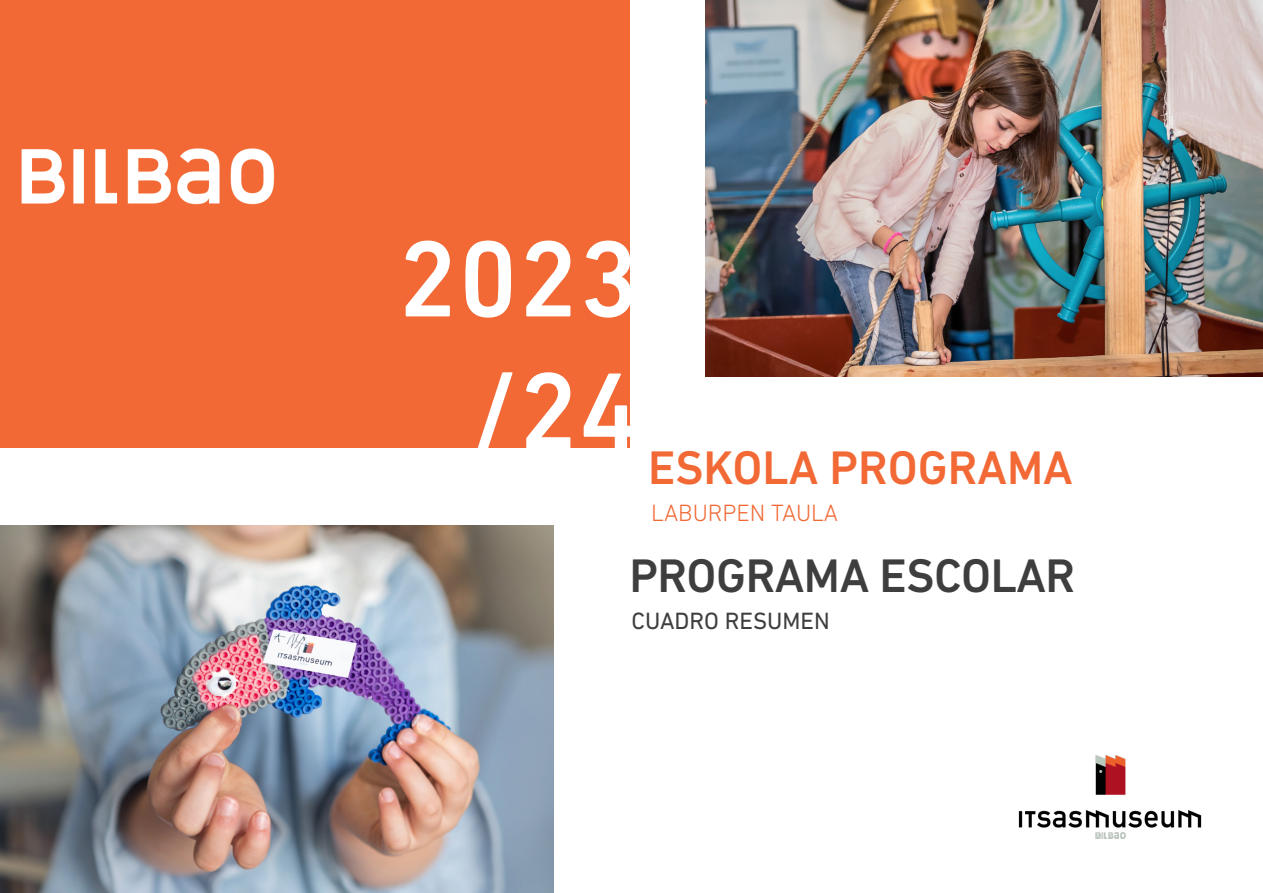
<style>
.page{position:relative;width:1263px;height:893px;background:#fff}
.page>*{position:absolute;margin:0;border:0;box-sizing:border-box;transform-origin:0 0}
.t1{font:500 109.8px/131.7px "DIN Next LT Pro";color:#fff;text-align:right}
.t2{font:500 47.85px "DIN Next LT Pro";letter-spacing:-.01em;color:#3e3e3f}
.t3{font:500 47.85px "DIN Next LT Pro";color:#f26935}
.t4{font:300 24px "DIN Next LT Pro";color:#f26935}
.t5{font:24px "DIN Next LT Pro";color:#3e3e3f}
</style>
<div class="page">
<img style="left:1018px;top:755px;width:184px;height:83px">
<div style="left:0;top:0;width:629px;height:447px;background:#f26935"></div>
<img style="left:0;top:525px;width:553px;height:368px">
<img style="left:706px;top:0;width:557px;height:376px">
<img style="left:21px;top:148px;width:254px;height:57px">
<p class="t1" style="left:398px;top:213px;width:243px">2023 /24</p>
<p class="t3" style="left:648px;top:440px;width:426px">ESKOLA PROGRAMA</p>
<p class="t4" style="left:651px;top:499px;width:188px">LABURPEN TAULA</p>
<p class="t2" style="left:629px;top:548px;width:447px">PROGRAMA ESCOLAR</p>
<p class="t5" style="left:631px;top:606px;width:200px">CUADRO RESUMEN</p>
</div>
